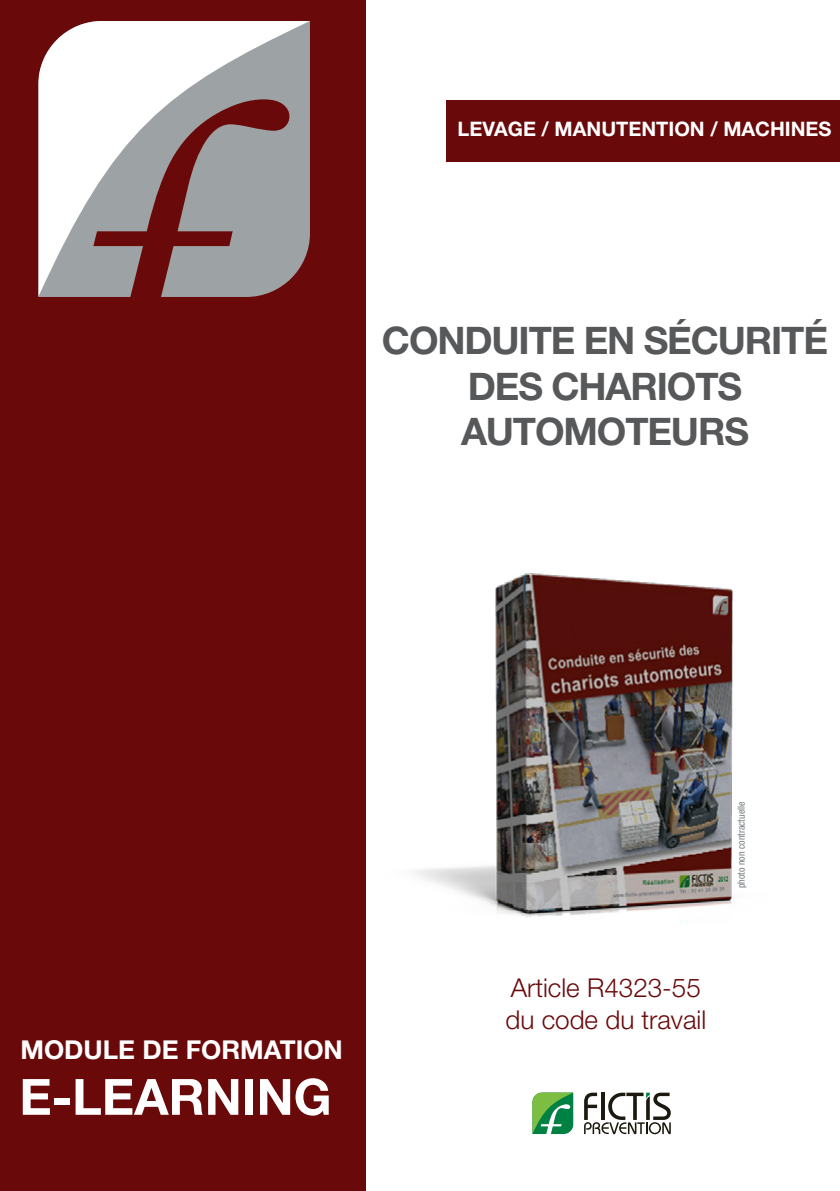
<style>
.page{position:relative;width:840px;height:1191px;background:#fff}
.page>*{position:absolute;margin:0;border:0;box-sizing:border-box;transform-origin:0 0}
.t1{font:700 50px "Helvetica Neue";color:#fff}
.t2{font:700 38px "Helvetica Neue";letter-spacing:-.03em;color:#57585a}
.t3{font:300 26px/31.2px "Helvetica Neue";color:#6a090a}
.t4{font:700 26px "Helvetica Neue";color:#fff}
.t5{font:700 20px "Helvetica Neue";color:#fff}
.paragraphe_courant{font:condensed 10px "Helvetica Neue";color:#767e81}
</style>
<div class="page">
<div style="left:0;top:0;width:365px;height:1191px;background:#6a090a"></div>
<div style="left:446px;top:100px;width:393px;height:62px;background:#6a090a"></div>
<svg style="left:38px;top:21px;width:272px;height:276px;background:#b7adae"></svg>
<svg style="left:532px;top:1092px;width:41px;height:42px;background:#4ea75d"></svg>
<svg style="left:584px;top:1092px;width:86px;height:42px"></svg>
<img style="left:365px;top:472px;width:368px;height:452px">
<p class="t5" style="left:457px;top:116px;width:375px">LEVAGE / MANUTENTION / MACHINES</p>
<p class="t2" style="left:382px;top:317px;width:447px">CONDUITE EN SÉCURITÉ</p>
<p class="t2" style="left:467px;top:362px;width:275px">DES CHARIOTS</p>
<p class="t2" style="left:460px;top:408px;width:289px">AUTOMOTEURS</p>
<p class="t4" style="left:20px;top:1033px;width:324px">MODULE DE FORMATION</p>
<p class="t1" style="left:19px;top:1066px;width:313px">E-LEARNING</p>
<p class="paragraphe_courant" style="left:735px;top:888px;width:88px;rotate:-90deg">photo non contractuelle</p>
<p class="t3" style="left:505px;top:972px;width:202px">Article R4323-55 du code du travail</p>
</div>
